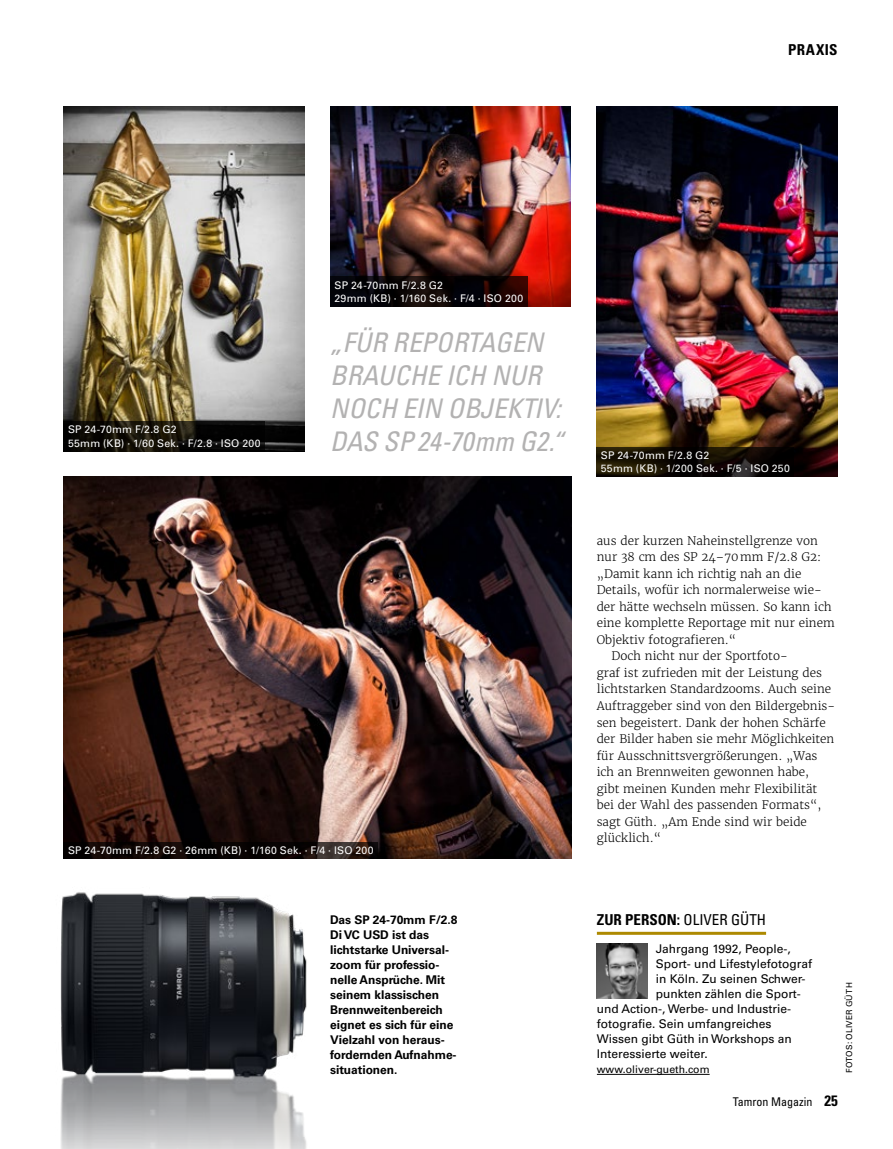
<style>
.page{position:relative;width:893px;height:1149px;background:#fff}
.page>*{position:absolute;margin:0;border:0;box-sizing:border-box;transform-origin:0 0}
.t1{font:italic condensed 27px/33px "Univers LT Std";color:#b3b2b2}
.t2{font:700 condensed 15px "Univers LT Std";color:#000}
.t3{font:12px "Univers LT Std";color:#000}
.t4{font:700 12px/15px "Univers LT Std";letter-spacing:-.005em;color:#000}
.t5{font:condensed 12px "Univers LT Std";color:#000}
.t6{font:300 11.7px "Merriweather";color:#000}
.t7{font:10.5px/14px "Univers LT Std";letter-spacing:.025em;color:#fff}
.t8{font:10.5px "Univers LT Std";color:#000}
.t9{font:8.25px "Univers LT Std";letter-spacing:.03em;color:#000}
.s1{font-weight:400}
.s2{font-weight:700;font-size:15px}
</style>
<div class="page">
<img style="left:597px;top:106px;width:240px;height:370px">
<img style="left:64px;top:476px;width:507px;height:382px">
<img style="left:64px;top:106px;width:241px;height:345px">
<img style="left:330px;top:106px;width:241px;height:201px">
<img style="left:60px;top:892px;width:247px;height:256px">
<svg style="left:64px;top:842px;width:314px;height:16px;background:#120a09"></svg>
<svg style="left:597px;top:447px;width:197px;height:29px;background:#130d04"></svg>
<svg style="left:330px;top:276px;width:198px;height:30px;background:#0d0406"></svg>
<svg style="left:64px;top:421px;width:201px;height:30px;background:#100e08"></svg>
<hr style="left:597px;top:931px;width:169px;height:3px;background:#ad8900">
<hr style="left:597px;top:1073px;width:113px;height:1px;background:#000">
<img style="left:597px;top:943px;width:50px;height:54px">
<p class="t2" style="left:788px;top:41px;width:51px">PRAXIS</p>
<p class="t7" style="left:68px;top:422px;width:194px">SP 24-70mm F/2.8 G2<br>55mm (KB) · 1/60 Sek. · F/2.8 · ISO 200</p>
<p class="t7" style="left:334px;top:278px;width:190px">SP 24-70mm F/2.8 G2<br>29mm (KB) · 1/160 Sek. · F/4 · ISO 200</p>
<h1 class="t1" style="left:330px;top:326px;width:235px">„FÜR REPORTAGEN<br>BRAUCHE ICH NUR<br>NOCH EIN OBJEKTIV:<br>DAS SP24-70mm G2.“</h1>
<p class="t7" style="left:68px;top:843px;width:307px">SP 24-70mm F/2.8 G2 · 26mm (KB) · 1/160 Sek. · F/4 · ISO 200</p>
<p class="t4" style="left:330px;top:911px;width:129px">Das SP 24-70mm F/2.8<br>Di VC USD ist das lichtstarke Universal&shy;zoom für professio&shy;nelle Ansprüche. Mit seinem klassischen<br>Brennweitenbereich eignet es sich für eine<br>Vielzahl von heraus&shy;fordernden Aufnahme&shy;situationen.</p>
<p class="t7" style="left:601px;top:448px;width:191px;line-height:13.5px">SP 24-70mm F/2.8 G2<br>55mm (KB) · 1/200 Sek. · F/5 · ISO 250</p>
<p class="t6" style="left:597px;top:533px;width:223px">aus der kurzen Naheinstellgrenze von</p>
<p class="t6" style="left:597px;top:549px;width:226px">nur 38 cm des SP 24–70mm F/2.8 G2:</p>
<p class="t6" style="left:597px;top:566px;width:206px">„Damit kann ich richtig nah an die</p>
<p class="t6" style="left:597px;top:582px;width:227px">Details, wofür ich normalerweise wie-</p>
<p class="t6" style="left:597px;top:599px;width:236px">der hätte wechseln müssen. So kann ich</p>
<p class="t6" style="left:597px;top:615px;width:239px">eine komplette Reportage mit nur einem</p>
<p class="t6" style="left:597px;top:632px;width:141px">Objektiv fotografieren.“</p>
<p class="t6" style="left:612px;top:648px;width:178px">Doch nicht nur der Sportfoto-</p>
<p class="t6" style="left:597px;top:665px;width:227px">graf ist zufrieden mit der Leistung des</p>
<p class="t6" style="left:597px;top:681px;width:236px">lichtstarken Standardzooms. Auch seine</p>
<p class="t6" style="left:597px;top:698px;width:240px">Auftraggeber sind von den Bildergebnis-</p>
<p class="t6" style="left:597px;top:714px;width:231px">sen begeistert. Dank der hohen Schärfe</p>
<p class="t6" style="left:597px;top:731px;width:239px">der Bilder haben sie mehr Möglichkeiten</p>
<p class="t6" style="left:597px;top:747px;width:222px">für Ausschnittsvergrößerungen. „Was</p>
<p class="t6" style="left:597px;top:764px;width:214px">ich an Brennweiten gewonnen habe,</p>
<p class="t6" style="left:597px;top:780px;width:222px">gibt meinen Kunden mehr Flexibilität</p>
<p class="t6" style="left:597px;top:797px;width:226px">bei der Wahl des passenden Formats“,</p>
<p class="t6" style="left:597px;top:813px;width:212px">sagt Güth. „Am Ende sind wir beide</p>
<p class="t6" style="left:597px;top:830px;width:66px">glücklich.“</p>
<p class="t2" style="left:597px;top:910px;width:171px">ZUR PERSON: <span class="s1">OLIVER GÜTH</span></p>
<p class="t3" style="left:656px;top:941px;width:137px">Jahrgang 1992, People-,</p>
<p class="t3" style="left:656px;top:956px;width:158px">Sport- und Lifestylefotograf</p>
<p class="t3" style="left:656px;top:971px;width:151px">in Köln. Zu seinen Schwer-</p>
<p class="t3" style="left:656px;top:986px;width:147px">punkten zählen die Sport-</p>
<p class="t3" style="left:597px;top:1001px;width:195px">und Action-, Werbe- und Industrie-</p>
<p class="t3" style="left:597px;top:1016px;width:176px">fotografie. Sein umfangreiches</p>
<p class="t3" style="left:597px;top:1031px;width:196px">Wissen gibt Güth in Workshops an</p>
<p class="t3" style="left:597px;top:1046px;width:113px">Interessierte weiter.</p>
<p class="t8" style="left:597px;top:1062px;width:114px">www.oliver-gueth.com</p>
<p class="t9" style="left:844px;top:1072px;width:92px;rotate:-90deg">FOTOS: OLIVER GÜTH</p>
<p class="t5" style="left:733px;top:1094px;width:107px">Tamron Magazin <span class="s2">25</span></p>
</div>
